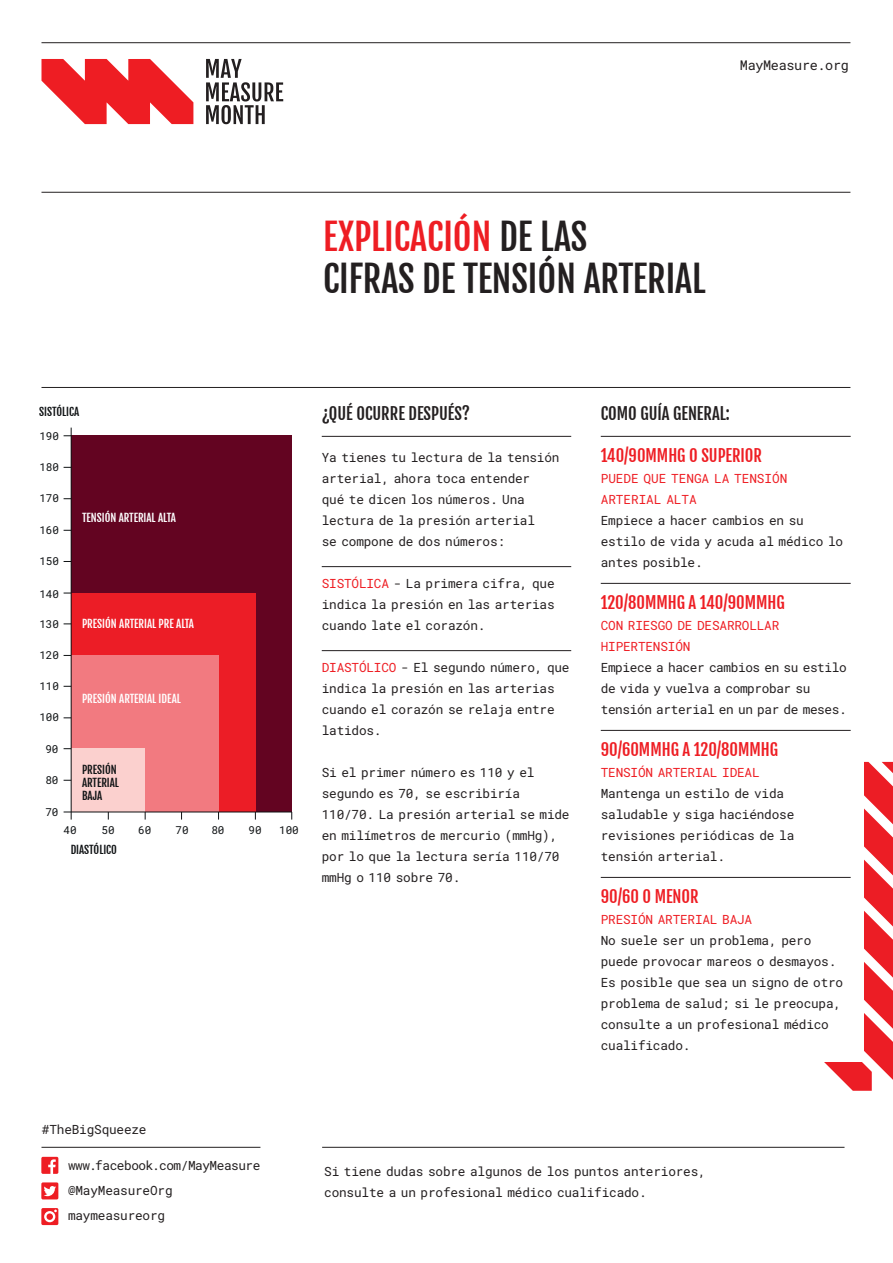
<style>
.page{position:relative;width:893px;height:1263px;background:#fff}
.page>*{position:absolute;margin:0;border:0;box-sizing:border-box;transform-origin:0 0}
.t1{font:36px/42px "Fjalla One";color:#231f20}
.t2{font:16.5px "Fjalla One";color:#ee1d23}
.t3{font:16.5px "Fjalla One";color:#231f20}
.t4{font:13.5px "Roboto Mono";letter-spacing:-.025em;color:#231f20}
.t5{font:12.75px/21px "Roboto Mono";letter-spacing:-.015em;color:#231f20}
.t6{font:12.75px/21px "Roboto Mono";letter-spacing:-.015em;color:#ee1d23}
.t7{font:10.95px "Fjalla One";color:#fff}
.t8{font:10.95px "Roboto Mono";color:#0f1214}
.t9{font:10.95px/13.2px "Fjalla One";color:#0f1214}
.s1{color:#ee1d23}
</style>
<div class="page">
<svg style="left:824px;top:762px;width:69px;height:329px"></svg>
<div style="left:682px;top:712px;width:182px;height:350px;background:#fff"></div>
<svg style="left:206px;top:59px;width:77px;height:65px"></svg>
<svg style="left:41px;top:59px;width:152px;height:65px"></svg>
<hr style="left:41px;top:42px;width:809px;height:1px;background:#231f20">
<hr style="left:41px;top:192px;width:809px;height:1px;background:#231f20">
<hr style="left:41px;top:387px;width:809px;height:1px;background:#231f20">
<hr style="left:41px;top:1147px;width:219px;height:1px;background:#231f20">
<hr style="left:322px;top:1147px;width:522px;height:1px;background:#231f20">
<svg style="left:41px;top:1157px;width:17px;height:17px"></svg>
<svg style="left:41px;top:1182px;width:17px;height:17px"></svg>
<div style="left:41px;top:1208px;width:17px;height:17px;background:#ee1d23;border-radius:2px"></div>
<svg style="left:44px;top:1209px;width:13px;height:13px"></svg>
<hr style="left:322px;top:436px;width:249px;height:1px;background:#231f20">
<hr style="left:322px;top:566px;width:249px;height:1px;background:#231f20">
<hr style="left:322px;top:650px;width:249px;height:1px;background:#231f20">
<hr style="left:601px;top:436px;width:250px;height:1px;background:#231f20">
<hr style="left:601px;top:583px;width:250px;height:1px;background:#231f20">
<hr style="left:601px;top:730px;width:250px;height:1px;background:#231f20">
<hr style="left:601px;top:877px;width:250px;height:1px;background:#231f20">
<div style="left:71px;top:436px;width:221px;height:376px;background:#630421"></div>
<div style="left:71px;top:593px;width:184px;height:219px;background:#ec1d26"></div>
<div style="left:71px;top:655px;width:148px;height:157px;background:#f27a80"></div>
<div style="left:71px;top:749px;width:74px;height:63px;background:#fbd0ce"></div>
<hr style="left:71px;top:428px;width:1px;height:391px;background:#0f1214">
<hr style="left:64px;top:812px;width:228px;height:1px;background:#0f1214">
<p class="t4" style="left:740px;top:56px;width:111px">MayMeasure.org</p>
<h1 class="t1" style="left:323px;top:218px;width:384px"><span class="s1">EXPLICACIÓN</span> DE LAS<br>CIFRAS DE TENSIÓN ARTERIAL</h1>
<p class="t9" style="left:39px;top:405px;width:41px">SISTÓLICA</p>
<p class="t8" style="left:39px;top:428px;width:21px">190</p>
<p class="t8" style="left:39px;top:459px;width:21px">180</p>
<p class="t8" style="left:39px;top:491px;width:21px">170</p>
<p class="t8" style="left:39px;top:523px;width:21px">160</p>
<p class="t8" style="left:39px;top:554px;width:21px">150</p>
<p class="t8" style="left:39px;top:586px;width:21px">140</p>
<p class="t8" style="left:39px;top:616px;width:21px">130</p>
<p class="t8" style="left:39px;top:648px;width:21px">120</p>
<p class="t8" style="left:39px;top:679px;width:21px">110</p>
<p class="t8" style="left:39px;top:710px;width:21px">100</p>
<p class="t8" style="left:45px;top:741px;width:15px">90</p>
<p class="t8" style="left:45px;top:772px;width:15px">80</p>
<p class="t8" style="left:45px;top:804px;width:15px">70</p>
<p class="t7" style="left:82px;top:512px;width:95px">TENSIÓN ARTERIAL ALTA</p>
<p class="t7" style="left:82px;top:618px;width:113px">PRESIÓN ARTERIAL PRE ALTA</p>
<p class="t7" style="left:82px;top:692px;width:100px">PRESIÓN ARTERIAL IDEAL</p>
<p class="t9" style="left:82px;top:763px;width:38px">PRESIÓN<br>ARTERIAL<br>BAJA</p>
<p class="t8" style="left:64px;top:823px;width:15px">40</p>
<p class="t8" style="left:101px;top:823px;width:15px">50</p>
<p class="t8" style="left:138px;top:823px;width:15px">60</p>
<p class="t8" style="left:176px;top:823px;width:15px">70</p>
<p class="t8" style="left:211px;top:823px;width:15px">80</p>
<p class="t8" style="left:249px;top:823px;width:15px">90</p>
<p class="t8" style="left:279px;top:823px;width:21px">100</p>
<p class="t9" style="left:71px;top:844px;width:48px">DIASTÓLICO</p>
<p class="t3" style="left:322px;top:405px;width:150px">¿QUÉ OCURRE DESPUÉS?</p>
<p class="t5" style="left:322px;top:447px;width:239px">Ya tienes tu lectura de la tensión arterial, ahora toca entender<br>qué te dicen los números. Una lectura de la presión arterial<br>se compone de dos números:</p>
<p class="t5" style="left:322px;top:573px;width:234px;text-align:justify"><span class="s1">SISTÓLICA</span> - La primera cifra, que indica la presión en las arterias cuando late el corazón.</p>
<p class="t5" style="left:322px;top:657px;width:249px"><span class="s1">DIASTÓLICO</span> - El segundo número, que indica la presión en las arterias cuando el corazón se relaja entre latidos.</p>
<p class="t5" style="left:322px;top:762px;width:249px">Si el primer número es 110 y el segundo es 70, se escribiría<br>110/70. La presión arterial se mide en milímetros de mercurio (mmHg), por lo que la lectura sería 110/70 mmHg o 110 sobre 70.</p>
<p class="t3" style="left:601px;top:405px;width:130px">COMO GUÍA GENERAL:</p>
<p class="t2" style="left:601px;top:447px;width:163px">140/90MMHG O SUPERIOR</p>
<p class="t6" style="left:601px;top:468px;width:188px">PUEDE QUE TENGA LA TENSIÓN<br>ARTERIAL ALTA</p>
<p class="t5" style="left:601px;top:510px;width:244px">Empiece a hacer cambios en su estilo de vida y acuda al médico lo antes posible.</p>
<p class="t2" style="left:601px;top:594px;width:185px">120/80MMHG A 140/90MMHG</p>
<p class="t6" style="left:601px;top:615px;width:180px">CON RIESGO DE DESARROLLAR<br>HIPERTENSIÓN</p>
<p class="t5" style="left:601px;top:657px;width:247px">Empiece a hacer cambios en su estilo de vida y vuelva a comprobar su tensión arterial en un par de meses.</p>
<p class="t2" style="left:601px;top:741px;width:179px">90/60MMHG A 120/80MMHG</p>
<p class="t6" style="left:601px;top:762px;width:160px">TENSIÓN ARTERIAL IDEAL</p>
<p class="t5" style="left:601px;top:783px;width:195px">Mantenga un estilo de vida saludable y siga haciéndose revisiones periódicas de la tensión arterial.</p>
<p class="t2" style="left:601px;top:888px;width:100px">90/60 O MENOR</p>
<p class="t6" style="left:601px;top:909px;width:153px">PRESIÓN ARTERIAL BAJA</p>
<p class="t5" style="left:601px;top:930px;width:244px">No suele ser un problema, pero puede provocar mareos o desmayos.<br>Es posible que sea un signo de otro problema de salud; si le preocupa, consulte a un profesional médico cualificado.</p>
<p class="t5" style="left:42px;top:1119px;width:106px">#TheBigSqueeze</p>
<p class="t5" style="left:68px;top:1152px;width:194px;line-height:25.2px">www.facebook.com/MayMeasure @MayMeasureOrg maymeasureorg</p>
<p class="t5" style="left:324px;top:1161px;width:383px">Si tiene dudas sobre algunos de los puntos anteriores, consulte a un profesional médico cualificado.</p>
</div>
